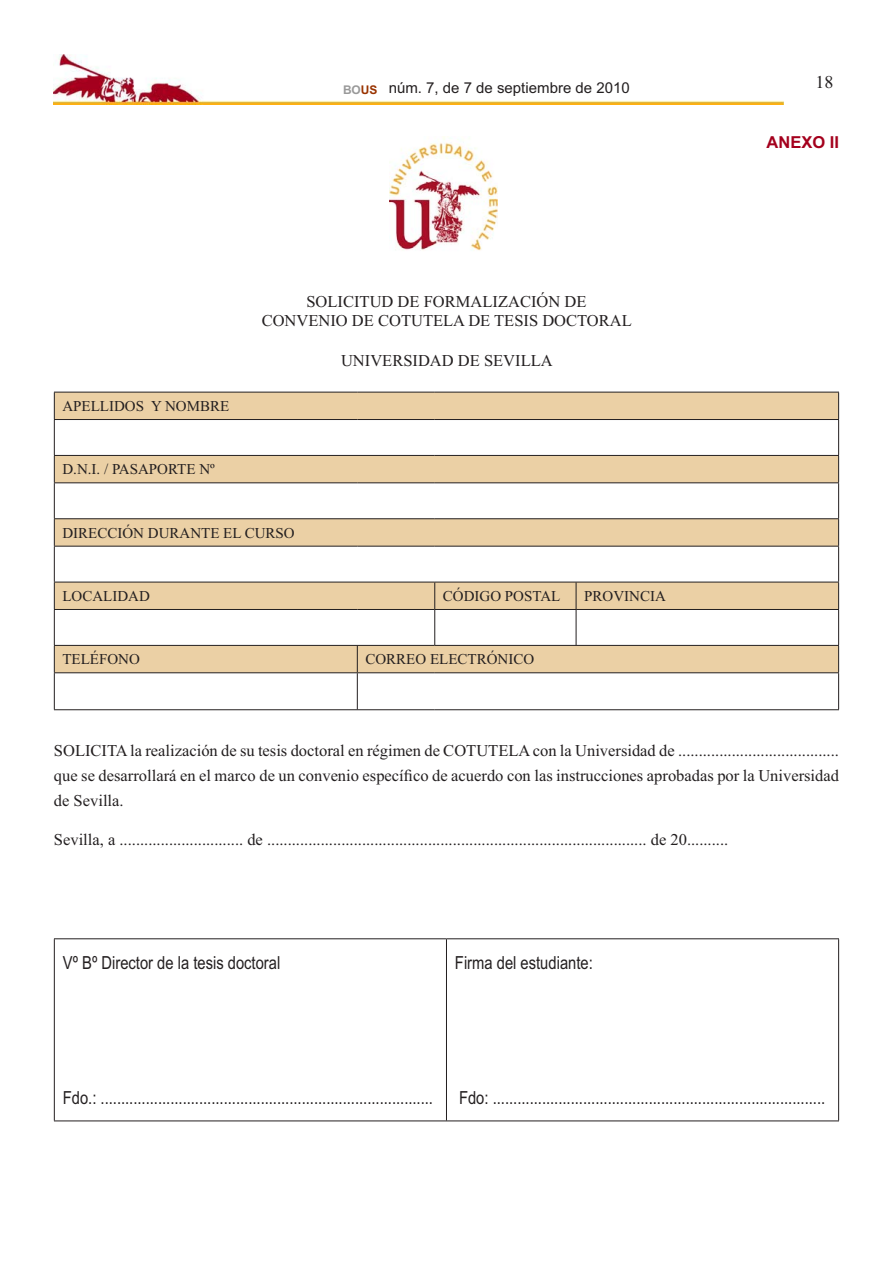
<style>
.page{position:relative;width:893px;height:1263px;background:#fff}
.page>*{position:absolute;margin:0;border:0;box-sizing:border-box;transform-origin:0 0}
.t1{font:18px "Arial Narrow";color:#231f20}
.t2{font:18px "Times New Roman";color:#231f20}
.t3{font:16.5px/24.8px "Times New Roman";color:#231f20;text-align:center}
.t4{font:700 16.5px "Arial";color:#a4001d}
.t5{font:15px "Times New Roman";color:#231f20}
.t6{font:15px "Arial";color:#231f20}
.s1{font-weight:700;font-size:12px;color:#999}
.s2{font-weight:700;font-size:12px;color:#930}
</style>
<div class="page">
<img style="left:54px;top:55px;width:729px;height:49px">
<svg style="left:55px;top:393px;width:783px;height:279px"></svg>
<hr style="left:54px;top:392px;width:303px;height:1px;background:#231f20">
<svg style="left:54px;top:392px;width:1px;height:27px"></svg>
<hr style="left:357px;top:392px;width:78px;height:1px;background:#231f20">
<hr style="left:435px;top:392px;width:404px;height:1px;background:#231f20">
<svg style="left:838px;top:392px;width:1px;height:27px"></svg>
<hr style="left:54px;top:419px;width:303px;height:1px;background:#231f20">
<hr style="left:54px;top:420px;width:1px;height:35px;background:#231f20">
<hr style="left:357px;top:419px;width:78px;height:1px;background:#231f20">
<hr style="left:435px;top:419px;width:404px;height:1px;background:#231f20">
<hr style="left:838px;top:420px;width:1px;height:35px;background:#231f20">
<svg style="left:54px;top:456px;width:1px;height:26px"></svg>
<svg style="left:838px;top:456px;width:1px;height:26px"></svg>
<hr style="left:54px;top:482px;width:303px;height:1px;background:#231f20">
<hr style="left:54px;top:483px;width:1px;height:35px;background:#231f20">
<hr style="left:357px;top:482px;width:78px;height:1px;background:#231f20">
<hr style="left:435px;top:482px;width:404px;height:1px;background:#231f20">
<hr style="left:838px;top:483px;width:1px;height:35px;background:#231f20">
<svg style="left:54px;top:519px;width:1px;height:27px"></svg>
<svg style="left:838px;top:519px;width:1px;height:27px"></svg>
<hr style="left:54px;top:546px;width:303px;height:1px;background:#231f20">
<hr style="left:54px;top:547px;width:1px;height:35px;background:#231f20">
<hr style="left:357px;top:546px;width:78px;height:1px;background:#231f20">
<hr style="left:435px;top:546px;width:404px;height:1px;background:#231f20">
<hr style="left:838px;top:547px;width:1px;height:35px;background:#231f20">
<svg style="left:54px;top:583px;width:1px;height:26px"></svg>
<svg style="left:434px;top:583px;width:1px;height:26px"></svg>
<svg style="left:576px;top:583px;width:1px;height:26px"></svg>
<svg style="left:838px;top:583px;width:1px;height:26px"></svg>
<hr style="left:54px;top:609px;width:303px;height:1px;background:#231f20">
<hr style="left:54px;top:610px;width:1px;height:35px;background:#231f20">
<hr style="left:357px;top:609px;width:78px;height:1px;background:#231f20">
<hr style="left:435px;top:609px;width:141px;height:1px;background:#231f20">
<hr style="left:434px;top:610px;width:1px;height:35px;background:#231f20">
<hr style="left:576px;top:609px;width:263px;height:1px;background:#231f20">
<hr style="left:576px;top:610px;width:1px;height:35px;background:#231f20">
<hr style="left:838px;top:610px;width:1px;height:35px;background:#231f20">
<svg style="left:54px;top:646px;width:1px;height:26px"></svg>
<svg style="left:357px;top:646px;width:1px;height:26px"></svg>
<svg style="left:838px;top:646px;width:1px;height:26px"></svg>
<hr style="left:54px;top:672px;width:303px;height:1px;background:#231f20">
<hr style="left:54px;top:673px;width:1px;height:36px;background:#231f20">
<hr style="left:357px;top:672px;width:78px;height:1px;background:#231f20">
<hr style="left:357px;top:673px;width:1px;height:36px;background:#231f20">
<hr style="left:435px;top:672px;width:404px;height:1px;background:#231f20">
<hr style="left:838px;top:673px;width:1px;height:36px;background:#231f20">
<hr style="left:54px;top:455px;width:381px;height:1px;background:#231f20">
<hr style="left:435px;top:455px;width:404px;height:1px;background:#231f20">
<hr style="left:54px;top:518px;width:381px;height:1px;background:#231f20">
<hr style="left:435px;top:518px;width:404px;height:1px;background:#231f20">
<hr style="left:54px;top:582px;width:381px;height:1px;background:#231f20">
<hr style="left:435px;top:582px;width:404px;height:1px;background:#231f20">
<hr style="left:54px;top:645px;width:381px;height:1px;background:#231f20">
<hr style="left:435px;top:645px;width:404px;height:1px;background:#231f20">
<hr style="left:54px;top:709px;width:381px;height:1px;background:#231f20">
<hr style="left:435px;top:709px;width:404px;height:1px;background:#231f20">
<hr style="left:54px;top:938px;width:392px;height:1px;background:#231f20">
<hr style="left:54px;top:939px;width:1px;height:182px;background:#231f20">
<hr style="left:446px;top:938px;width:393px;height:1px;background:#231f20">
<hr style="left:446px;top:939px;width:1px;height:182px;background:#231f20">
<hr style="left:838px;top:939px;width:1px;height:182px;background:#231f20">
<hr style="left:54px;top:1121px;width:785px;height:1px;background:#231f20">
<img style="left:389px;top:136px;width:108px;height:115px">
<p class="t6" style="left:343px;top:79px;width:288px"><span class="s1">BO</span><span class="s2">US</span> núm. 7, de 7 de septiembre de 2010</p>
<p class="t5" style="left:62px;top:401px;width:168px">APELLIDOS Y NOMBRE</p>
<p class="t5" style="left:62px;top:464px;width:154px">D.N.I. / PASAPORTE Nº</p>
<p class="t3" style="left:262px;top:293px;width:372px;line-height:19.8px">SOLICITUD DE FORMALIZACIÓN DE<br>CONVENIO DE COTUTELA DE TESIS DOCTORAL</p>
<p class="t3" style="left:341px;top:350px;width:213px">UNIVERSIDAD DE SEVILLA</p>
<p class="t5" style="left:62px;top:527px;width:234px">DIRECCIÓN DURANTE EL CURSO</p>
<p class="t5" style="left:62px;top:591px;width:89px">LOCALIDAD</p>
<p class="t5" style="left:443px;top:591px;width:119px">CÓDIGO POSTAL</p>
<p class="t5" style="left:584px;top:591px;width:83px">PROVINCIA</p>
<p class="t5" style="left:62px;top:654px;width:79px">TELÉFONO</p>
<p class="t5" style="left:365px;top:654px;width:170px">CORREO ELECTRÓNICO</p>
<p class="t2" style="left:815px;top:75px;width:19px">18</p>
<p class="t4" style="left:766px;top:136px;width:74px">ANEXO II</p>
<p class="t3" style="left:54px;top:740px;width:786px;text-align:justify">SOLICITA la realización de su tesis doctoral en régimen de COTUTELA con la Universidad de ....................................... que se desarrollará en el marco de un convenio específico de acuerdo con las instrucciones aprobadas por la Universidad de Sevilla.</p>
<p class="t3" style="left:54px;top:829px;width:676px">Sevilla, a .............................. de ............................................................................................ de 20..........</p>
<p class="t1" style="left:63px;top:952px;width:219px">Vº Bº Director de la tesis doctoral</p>
<p class="t1" style="left:455px;top:952px;width:139px">Firma del estudiante:</p>
<p class="t1" style="left:63px;top:1087px;width:372px">Fdo.: .................................................................................</p>
<p class="t1" style="left:459px;top:1087px;width:368px">Fdo: .................................................................................</p>
</div>
